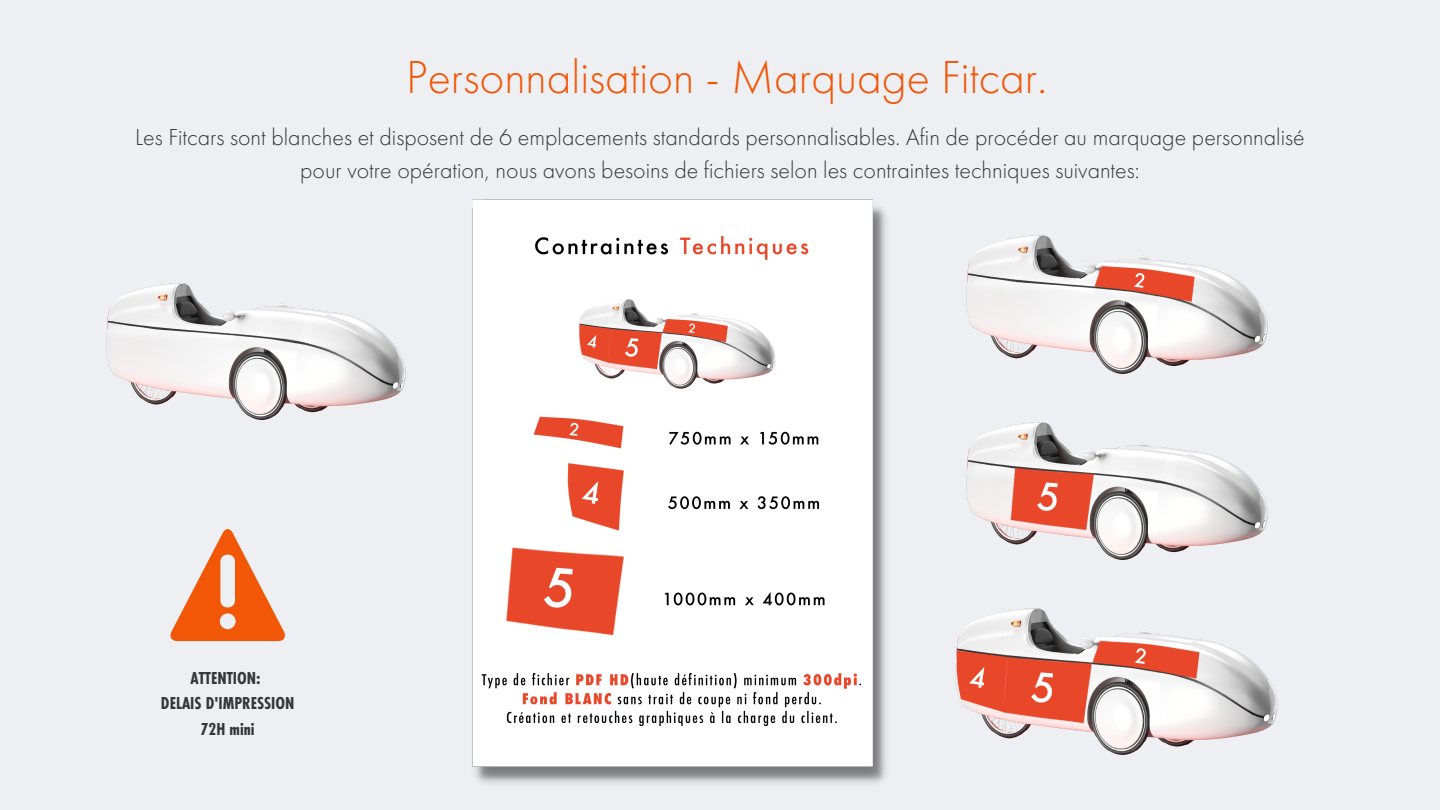
<style>
.page{position:relative;width:1440px;height:810px;background:#eeeff2}
.page>*{position:absolute;margin:0;border:0;box-sizing:border-box;transform-origin:0 0}
.t1{font:300 48px "Futura PT";color:#f25607}
.t2{font:300 24px/33px "Futura PT";color:#363636;text-align:center}
.t3{font:700 18px/25.1px "Futura PT Cond";color:#363636;text-align:center}
</style>
<div class="page">
<svg style="left:170px;top:529px;width:115px;height:112px"></svg>
<img style="left:955px;top:608px;width:323px;height:147px">
<img style="left:966px;top:235px;width:302px;height:139px">
<img style="left:966px;top:422px;width:302px;height:138px">
<img style="left:106px;top:283px;width:300px;height:137px">
<img style="left:472px;top:200px;width:414px;height:584px">
<h1 class="t1" style="left:406px;top:57px;width:642px">Personnalisation - Marquage Fitcar.</h1>
<p class="t2" style="left:135px;top:123px;width:1171px">Les Fitcars sont blanches et disposent de 6 emplacements standards personnalisables. Afin de procéder au marquage personnalisé pour votre opération, nous avons besoins de fichiers selon les contraintes techniques suivantes:</p>
<p class="t3" style="left:161px;top:666px;width:135px">ATTENTION:<br>DELAIS D'IMPRESSION<br>72H mini</p>
</div>
